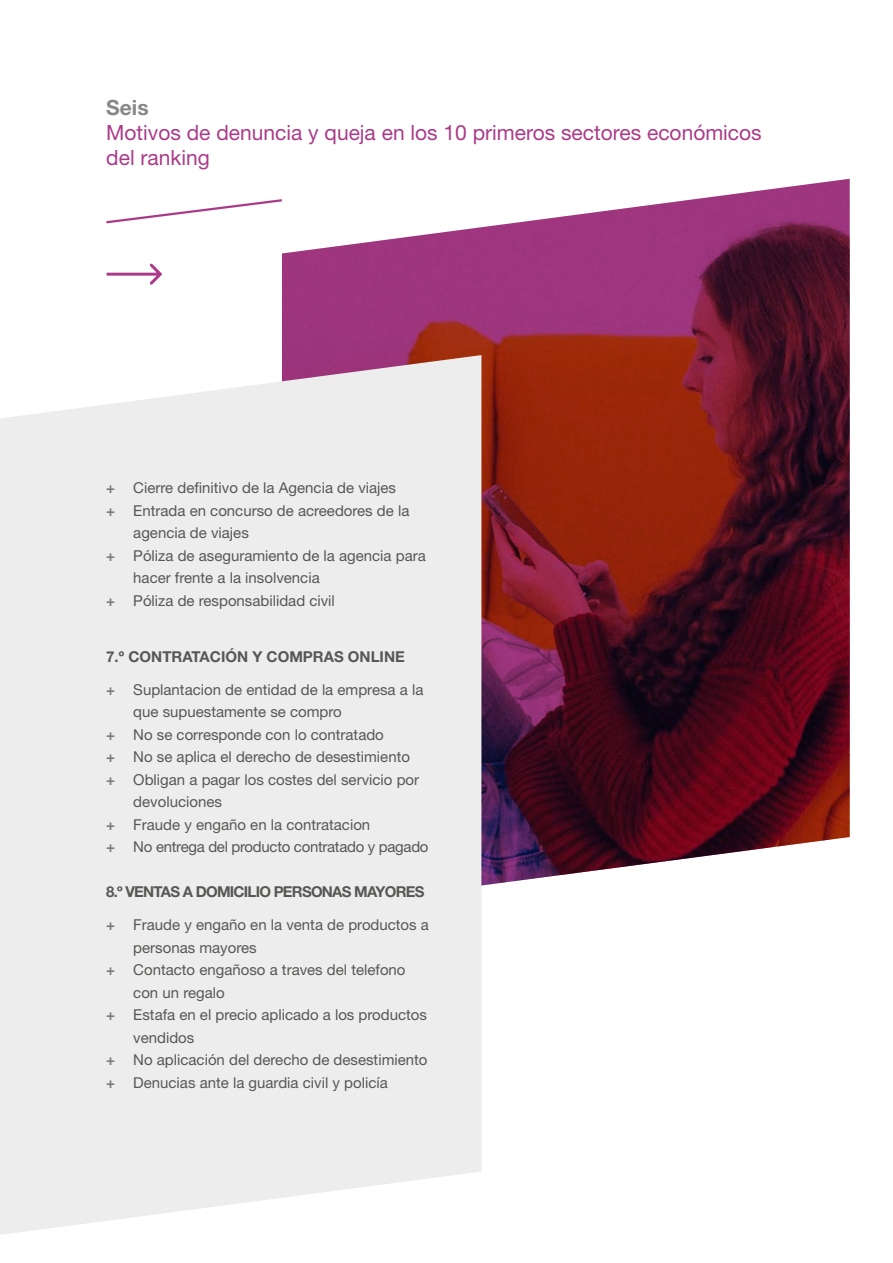
<style>
.page{position:relative;width:893px;height:1263px;background:#fff}
.page>*{position:absolute;margin:0;border:0;box-sizing:border-box;transform-origin:0 0}
.t1{font:21px/25.2px "Helvetica Neue LT Std";color:#ab3a89}
.t2{font:700 21px "Helvetica Neue LT Std";color:#878787}
.t3{font:15px "Helvetica Neue LT Std";color:#575756}
.t4{font:15px "Helvetica Neue LT Std";letter-spacing:-.02em;color:#575756}
.t5{font:700 15px "Helvetica Neue LT Std";letter-spacing:-.05em;color:#575756}
.t6{font:700 15px "Helvetica Neue LT Std";color:#575756}
.s1{font-weight:700;color:#7c7b7b}
</style>
<div class="page">
<img style="left:282px;top:179px;width:568px;height:707px">
<svg style="left:0;top:355px;width:481px;height:880px;background:#edeced"></svg>
<svg style="left:106px;top:198px;width:178px;height:27px"></svg>
<svg style="left:106px;top:263px;width:56px;height:22px"></svg>
<h1 class="t2" style="left:106px;top:94px;width:44px">Seis</h1>
<h1 class="t1" style="left:106px;top:120px;width:657px">Motivos de denuncia y queja en los 10 primeros sectores económicos del ranking</h1>
<p class="t3" style="left:106px;top:479px;width:291px"><span class="s1">+</span> Cierre definitivo de la Agencia de viajes</p>
<p class="t3" style="left:106px;top:502px;width:305px"><span class="s1">+</span> Entrada en concurso de acreedores de la</p>
<p class="t3" style="left:133px;top:524px;width:117px">agencia de viajes</p>
<p class="t3" style="left:106px;top:547px;width:321px"><span class="s1">+</span> Póliza de aseguramiento de la agencia para</p>
<p class="t3" style="left:133px;top:569px;width:188px">hacer frente a la insolvencia</p>
<p class="t3" style="left:106px;top:592px;width:230px"><span class="s1">+</span> Póliza de responsabilidad civil</p>
<p class="t6" style="left:106px;top:647px;width:300px">7.º CONTRATACIÓN Y COMPRAS ONLINE</p>
<p class="t3" style="left:106px;top:680px;width:319px"><span class="s1">+</span> Suplantacion de entidad de la empresa a la</p>
<p class="t3" style="left:133px;top:703px;width:210px">que supuestamente se compro</p>
<p class="t3" style="left:106px;top:725px;width:279px"><span class="s1">+</span> No se corresponde con lo contratado</p>
<p class="t3" style="left:106px;top:748px;width:305px"><span class="s1">+</span> No se aplica el derecho de desestimiento</p>
<p class="t3" style="left:106px;top:770px;width:314px"><span class="s1">+</span> Obligan a pagar los costes del servicio por</p>
<p class="t3" style="left:133px;top:793px;width:90px">devoluciones</p>
<p class="t3" style="left:106px;top:815px;width:265px"><span class="s1">+</span> Fraude y engaño en la contratacion</p>
<p class="t4" style="left:106px;top:838px;width:324px"><span class="s1">+</span> No entrega del producto contratado y pagado</p>
<p class="t5" style="left:106px;top:882px;width:320px">8.º VENTAS A DOMICILIO PERSONAS MAYORES</p>
<p class="t3" style="left:106px;top:916px;width:324px"><span class="s1">+</span> Fraude y engaño en la venta de productos a</p>
<p class="t3" style="left:133px;top:938px;width:125px">personas mayores</p>
<p class="t3" style="left:106px;top:961px;width:301px"><span class="s1">+</span> Contacto engañoso a traves del telefono</p>
<p class="t3" style="left:133px;top:983px;width:93px">con un regalo</p>
<p class="t3" style="left:106px;top:1006px;width:322px"><span class="s1">+</span> Estafa en el precio aplicado a los productos</p>
<p class="t3" style="left:133px;top:1028px;width:63px">vendidos</p>
<p class="t3" style="left:106px;top:1051px;width:323px"><span class="s1">+</span> No aplicación del derecho de desestimiento</p>
<p class="t3" style="left:106px;top:1073px;width:283px"><span class="s1">+</span> Denucias ante la guardia civil y policía</p>
</div>
